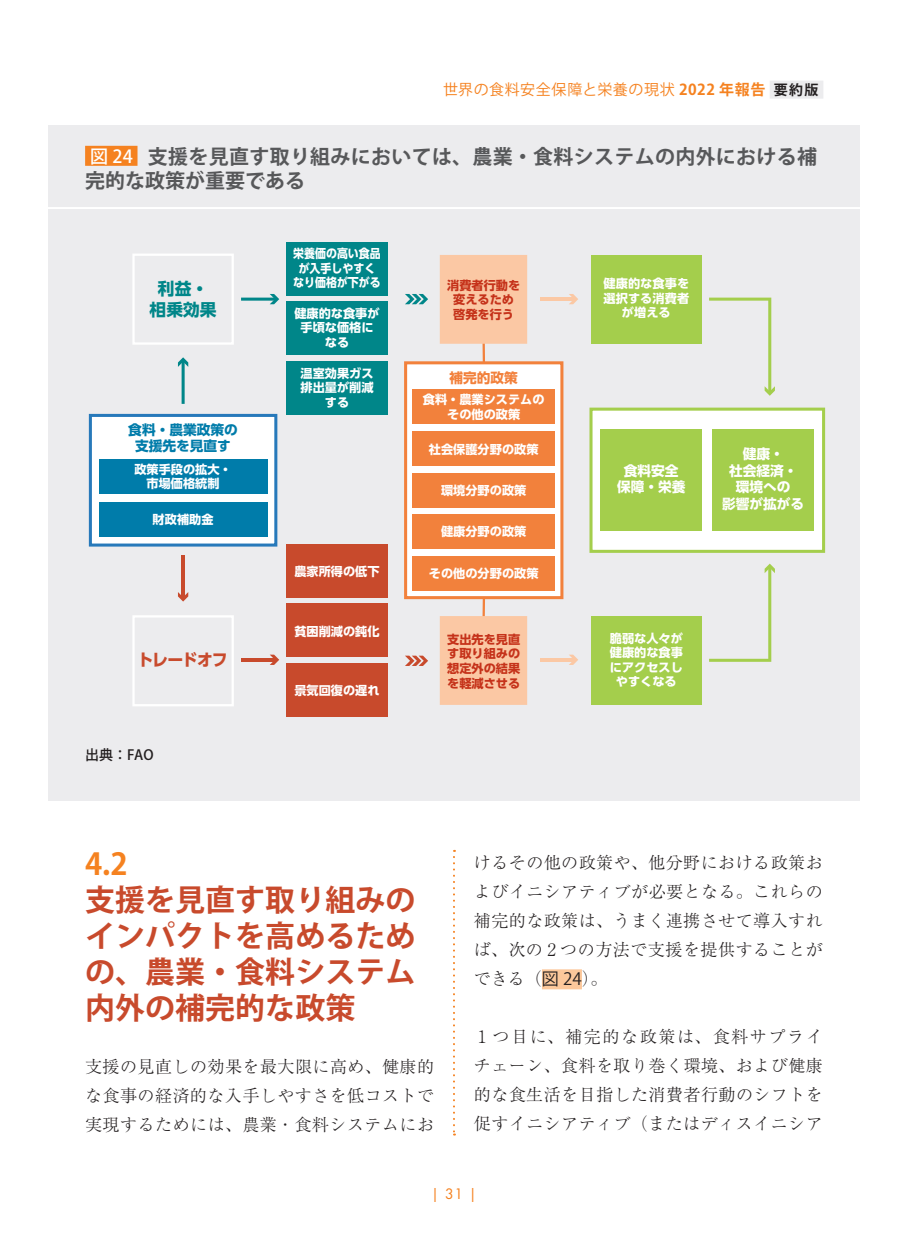
<style>
.page{position:relative;width:908px;height:1248px;background:#fff}
.page>*{position:absolute;margin:0;border:0;box-sizing:border-box;transform-origin:0 0}
.t1{font:700 30px/36px "Koz Go Pr 6 N";color:#c84a2c;text-align:justify}
.t2{font:700 30px "Koz Go Pr 6 N";color:#f58220}
.t3{font:700 20px/24px "Koz Go Pr 6 N";letter-spacing:.015em;color:#57585a}
.t4{font:300 17px/29px "Ryumin Pr 6 N";letter-spacing:.03em;color:#231f20;text-align:justify}
.t5{font:700 16.8px/20px "UD Shin Go Pr 6 N";color:#008689;text-align:center}
.t6{font:700 16.8px "UD Shin Go Pr 6 N";letter-spacing:-.06em;color:#c84a2c;scale:.95 1}
.t7{font:15px "Koz Go Pr 6 N";letter-spacing:.035em;color:#f58220}
.t8{font:500 14px "Koz Go Pr 6 N";color:#231f20}
.t9{font:14px "Futura Std";color:#f58220}
.t10{font:700 13.6px/16.4px "UD Shin Go Pr 6 N";color:#fff;text-align:center}
.t11{font:700 13.6px/16.4px "UD Shin Go Pr 6 N";color:#007caa;text-align:center}
.t12{font:700 13.6px "UD Shin Go Pr 6 N";color:#f2813c}
.t13{font:700 12.2px/14.6px "UD Shin Go Pr 6 N";color:#fff;text-align:center}
.t14{font:700 12.2px/14.6px "UD Shin Go Pr 6 N";color:#c5321a;text-align:center}
.t15{font:700 12.2px/14.6px "UD Shin Go Pr 6 N";color:#fff;text-align:center;scale:.9 1}
.s1{font-weight:700}
.s2{font-weight:700;font-size:14px;color:#231f20}
.s3{font-weight:500;font-size:18px;color:#fff}
.s4{font-family:"Koz Go Pr 6 N";font-weight:400}
</style>
<div class="page">
<svg style="left:453px;top:849px;width:2px;height:286px"></svg>
<div style="left:541px;top:969px;width:40px;height:20px;background:#fcc89b"></div>
<div style="left:48px;top:125px;width:811px;height:675px;background:#ececee"></div>
<div style="left:286px;top:242px;width:101px;height:53px;background:#008689"></div>
<div style="left:286px;top:301px;width:101px;height:54px;background:#008689"></div>
<div style="left:286px;top:361px;width:101px;height:54px;background:#008689"></div>
<div style="left:286px;top:543px;width:101px;height:54px;background:#c84a2c"></div>
<div style="left:286px;top:603px;width:101px;height:54px;background:#c84a2c"></div>
<div style="left:286px;top:663px;width:101px;height:53px;background:#c84a2c"></div>
<div style="left:90px;top:415px;width:186px;height:130px;background:#fff"></div>
<div style="left:89px;top:414px;width:188px;height:132px;border:3px solid #2779ba"></div>
<div style="left:99px;top:459px;width:168px;height:35px;background:#007caa"></div>
<div style="left:99px;top:501px;width:168px;height:35px;background:#007caa"></div>
<div style="left:590px;top:616px;width:111px;height:88px;background:#a4ce4c"></div>
<div style="left:132px;top:253px;width:102px;height:91px;border:2px solid #fff"></div>
<div style="left:132px;top:615px;width:102px;height:91px;border:2px solid #fff"></div>
<div style="left:405px;top:363px;width:156px;height:234px;background:#fff"></div>
<div style="left:404px;top:361px;width:159px;height:238px;border:3px solid #f2813c"></div>
<div style="left:412px;top:556px;width:142px;height:34px;background:#f2813c"></div>
<div style="left:412px;top:389px;width:142px;height:35px;background:#f2813c"></div>
<div style="left:412px;top:431px;width:142px;height:34px;background:#f2813c"></div>
<div style="left:412px;top:473px;width:142px;height:34px;background:#f2813c"></div>
<div style="left:412px;top:514px;width:142px;height:35px;background:#f2813c"></div>
<div style="left:590px;top:255px;width:111px;height:88px;background:#a4ce4c"></div>
<hr style="left:482px;top:341px;width:3px;height:21px;background:#f2813c">
<hr style="left:482px;top:598px;width:3px;height:19px;background:#f2813c">
<div style="left:590px;top:409px;width:233px;height:142px;background:#fff"></div>
<div style="left:589px;top:407px;width:235px;height:146px;border:3px solid #a4ce4c"></div>
<div style="left:712px;top:429px;width:101px;height:102px;background:#a4ce4c"></div>
<div style="left:600px;top:429px;width:101px;height:102px;background:#a4ce4c"></div>
<div style="left:439px;top:616px;width:88px;height:88px;background:#fbc8a4"></div>
<div style="left:439px;top:255px;width:88px;height:89px;background:#fbc8a4"></div>
<hr style="left:241px;top:297px;width:34px;height:3px;background:#008689">
<svg style="left:269px;top:294px;width:10px;height:10px"></svg>
<svg style="left:709px;top:297px;width:65px;height:99px"></svg>
<svg style="left:709px;top:563px;width:65px;height:98px"></svg>
<hr style="left:181px;top:361px;width:3px;height:43px;background:#008689">
<svg style="left:178px;top:357px;width:10px;height:10px"></svg>
<hr style="left:241px;top:658px;width:34px;height:3px;background:#c84a2c">
<svg style="left:269px;top:654px;width:10px;height:11px"></svg>
<hr style="left:540px;top:297px;width:34px;height:3px;background:#fbc8a4">
<svg style="left:568px;top:294px;width:10px;height:10px"></svg>
<hr style="left:540px;top:658px;width:34px;height:3px;background:#fbc8a4">
<svg style="left:568px;top:654px;width:10px;height:11px"></svg>
<hr style="left:181px;top:555px;width:3px;height:43px;background:#c84a2c">
<svg style="left:178px;top:592px;width:10px;height:9px"></svg>
<svg style="left:405px;top:294px;width:23px;height:10px"></svg>
<svg style="left:405px;top:655px;width:23px;height:11px"></svg>
<div style="left:85px;top:146px;width:52px;height:20px;background:#f58220"></div>
<hr style="left:28px;top:207px;width:845px;height:2px;background:#fff">
<div style="left:769px;top:81px;width:54px;height:18px;background:#ececee"></div>
<p class="t7" style="left:443px;top:81px;width:377px">世界の食料安全保障と栄養の現状 <span class="s1">2022 年報告</span> <span class="s2">要約版</span></p>
<p class="t3" style="left:85px;top:145px;width:733px"><span class="s3">図 24</span> 支援を見直す取り組みにおいては、農業・食料システムの内外における補完的な政策が重要である</p>
<p class="t5" style="left:149px;top:278px;width:68px">利益・相乗効果</p>
<p class="t11" style="left:128px;top:421px;width:111px">食料・農業政策の支援先を見直す</p>
<p class="t13" style="left:134px;top:461px;width:99px">政策手段の拡大・市場価格統制</p>
<p class="t13" style="left:153px;top:511px;width:62px">財政補助金</p>
<p class="t6" style="left:137px;top:646px;width:97px">トレードオフ</p>
<p class="t8" style="left:85px;top:746px;width:70px">出典：FAO</p>
<p class="t15" style="left:293px;top:246px;width:99px">栄養価の高い食品が入手しやすくなり価格が下がる</p>
<p class="t13" style="left:294px;top:305px;width:87px">健康的な食事が手頃な価格になる</p>
<p class="t13" style="left:300px;top:365px;width:74px">温室効果ガス排出量が削減する</p>
<p class="t13" style="left:294px;top:563px;width:87px">農家所得の低下</p>
<p class="t13" style="left:294px;top:623px;width:87px">貧困削減の鈍化</p>
<p class="t13" style="left:294px;top:683px;width:87px">景気回復の遅れ</p>
<p class="t14" style="left:447px;top:277px;width:74px">消費者行動を変えるため啓発を行う</p>
<p class="t12" style="left:449px;top:366px;width:70px">補完的政策</p>
<p class="t13" style="left:422px;top:392px;width:123px">食料・農業システムのその他の政策</p>
<p class="t13" style="left:429px;top:441px;width:111px">社会保護分野の政策</p>
<p class="t13" style="left:441px;top:482px;width:87px">環境分野の政策</p>
<p class="t13" style="left:441px;top:523px;width:87px">健康分野の政策</p>
<p class="t13" style="left:429px;top:565px;width:111px">その他の分野の政策</p>
<p class="t14" style="left:447px;top:631px;width:74px;text-align:justify">支出先を見直す取り組みの想定外の結果を軽減させる</p>
<p class="t13" style="left:603px;top:276px;width:87px">健康的な食事を選択する消費者が増える</p>
<p class="t10" style="left:616px;top:462px;width:70px">食料安全保障・栄養</p>
<p class="t10" style="left:721px;top:445px;width:84px">健康・<br>社会経済・環境への<br>影響が拡がる</p>
<p class="t13" style="left:609px;top:630px;width:74px">脆弱な人々が健康的な食事にアクセスしやすくなる</p>
<h1 class="t2" style="left:85px;top:847px;width:44px">4.2</h1>
<h1 class="t1" style="left:85px;top:882px;width:331px">支援を見直す取り組みのインパクトを高めるための、農業・食料システム内外の補完的な政策</h1>
<p class="t4" style="left:85px;top:1050px;width:350px">支援の見直しの効果を最大限に高め、健康的な食事の経済的な入手しやすさを低コストで実現するためには、農業・食料システムにお</p>
<p class="t4" style="left:473px;top:847px;width:350px">けるその他の政策や、他分野における政策およびイニシアティブが必要となる。これらの補完的な政策は、うまく連携させて導入すれば、次の 2 つの方法で支援を提供することができる（<span class="s4">図 24</span>）。</p>
<p class="t4" style="left:473px;top:1021px;width:350px">１つ目に、補完的な政策は、食料サプライチェーン、食料を取り巻く環境、および健康的な食生活を目指した消費者行動のシフトを促すイニシアティブ（またはディスイニシア</p>
<p class="t9" style="left:431px;top:1184px;width:47px">| 31 |</p>
</div>
